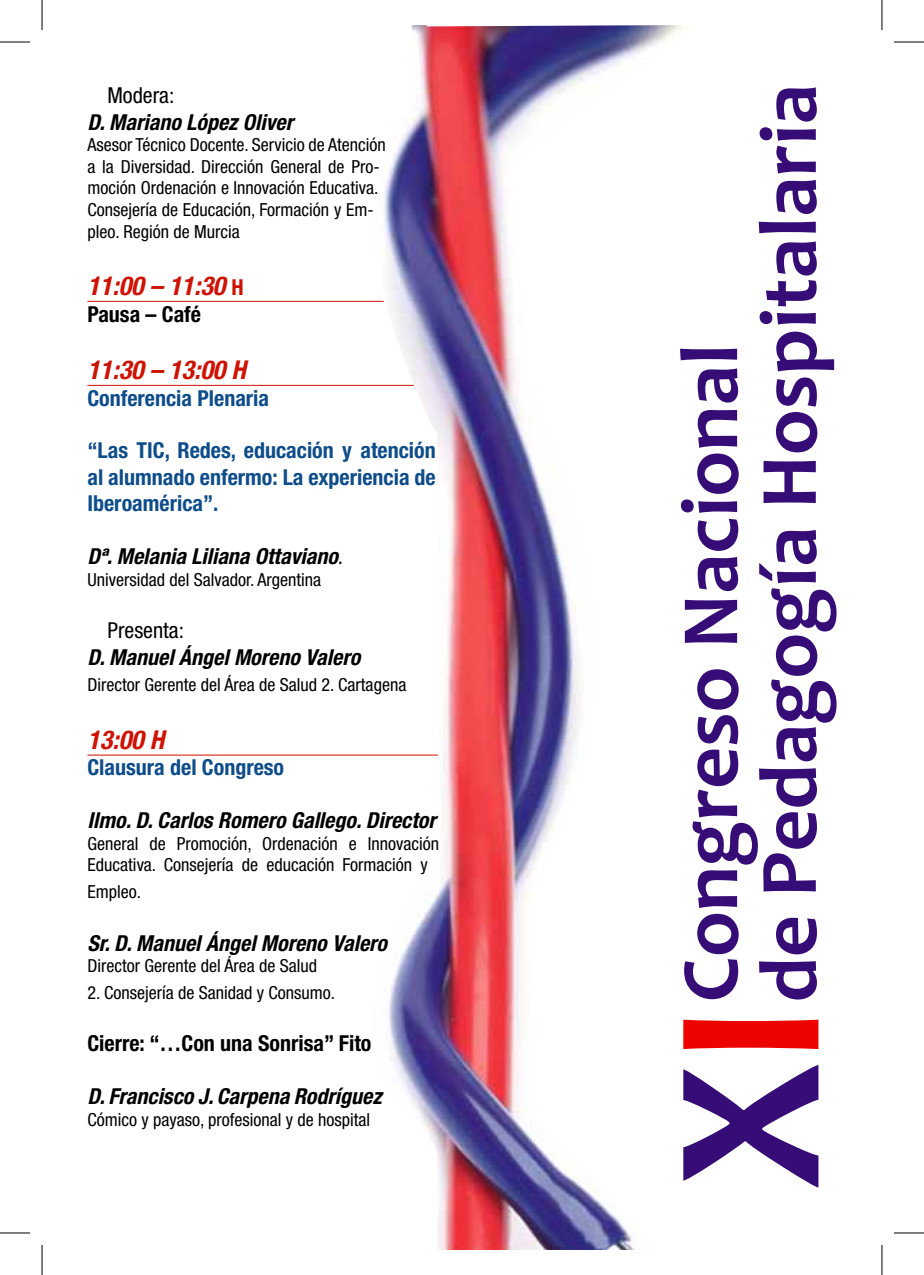
<style>
.page{position:relative;width:924px;height:1275px;background:#fff}
.page>*{position:absolute;margin:0;border:0;box-sizing:border-box;transform-origin:0 0}
.t1{font:700 212.4px "Candara";color:#360d77}
.t2{font:700 82.2px/78.6px "Candara";color:#360d77}
.t3{font:italic 700 condensed 26px "Helvetica Neue LT Std";color:#ce1203}
.t4{font:italic 700 condensed 22px "Helvetica Neue LT Std";color:#000}
.t5{font:700 condensed 22px/26.4px "Helvetica Neue LT Std";color:#0e4d8a;text-align:justify}
.t6{font:700 condensed 22px "Helvetica Neue LT Std";color:#000}
.t7{font:condensed 22px "Helvetica Neue LT Std";color:#000}
.t8{font:condensed 18px/21.6px "Helvetica Neue LT Std";color:#000}
.s1{font-style:normal;font-size:22px}
.s2{font-weight:400;font-style:normal}
.s3{color:#ed0400}
</style>
<div class="page">
<hr style="left:87px;top:301px;width:296px;height:1px;background:#ce1203">
<hr style="left:87px;top:385px;width:326px;height:1px;background:#ce1203">
<hr style="left:87px;top:754px;width:350px;height:1px;background:#ce1203">
<img style="left:370px;top:25px;width:322px;height:1225px">
<hr style="left:0;top:42px;width:30px;height:1px;background:#000">
<hr style="left:893px;top:42px;width:30px;height:1px;background:#000">
<hr style="left:0;top:1232px;width:30px;height:1px;background:#000">
<hr style="left:893px;top:1232px;width:30px;height:1px;background:#000">
<hr style="left:42px;top:0;width:1px;height:30px;background:#000">
<hr style="left:42px;top:1245px;width:1px;height:30px;background:#000">
<hr style="left:881px;top:0;width:1px;height:30px;background:#000">
<hr style="left:881px;top:1245px;width:1px;height:30px;background:#000">
<p class="t7" style="left:107px;top:83px;width:68px">Modera:</p>
<p class="t4" style="left:87px;top:108px;width:207px">D. Mariano López Oliver</p>
<p class="t8" style="left:87px;top:134px;width:300px">Asesor Técnico Docente. Servicio de Atención a la Diversidad. Dirección General de Pro&shy;moción Ordenación e Innovación Educativa.<br>Consejería de Educación, Formación y Em&shy;pleo. Región de Murcia</p>
<h3 class="t3" style="left:87px;top:270px;width:158px">11:00 – 11:30 <span class="s1">H</span></h3>
<p class="t6" style="left:87px;top:300px;width:115px">Pausa – Café</p>
<h3 class="t3" style="left:87px;top:354px;width:160px">11:30 – 13:00 H</h3>
<p class="t5" style="left:87px;top:384px;width:183px">Conferencia Plenaria</p>
<p class="t5" style="left:87px;top:437px;width:350px">“Las TIC, Redes, educación y atención al alumnado enfermo: La experiencia de Iberoamérica”.</p>
<p class="t4" style="left:87px;top:543px;width:257px">Dª. Melania Liliana Ottaviano<span class="s2">.</span></p>
<p class="t8" style="left:87px;top:568px;width:235px">Universidad del Salvador. Argentina</p>
<p class="t7" style="left:107px;top:618px;width:78px">Presenta:</p>
<p class="t4" style="left:87px;top:644px;width:274px">D. Manuel Ángel Moreno Valero</p>
<p class="t8" style="left:87px;top:674px;width:320px">Director Gerente del Área de Salud 2. Cartagena</p>
<h3 class="t3" style="left:87px;top:724px;width:78px">13:00 H</h3>
<p class="t5" style="left:87px;top:754px;width:198px">Clausura del Congreso</p>
<p class="t4" style="left:87px;top:807px;width:350px">Ilmo. D. Carlos Romero Gallego. Director</p>
<p class="t8" style="left:87px;top:832px;width:353px">General de Promoción, Ordenación e Innovación<br>Educativa. Consejería de educación Formación y</p>
<p class="t8" style="left:87px;top:880px;width:55px">Empleo.</p>
<p class="t4" style="left:87px;top:929px;width:301px">Sr. D. Manuel Ángel Moreno Valero</p>
<p class="t8" style="left:87px;top:955px;width:231px">Director Gerente del Área de Salud</p>
<p class="t8" style="left:87px;top:981px;width:249px">2. Consejería de Sanidad y Consumo.</p>
<p class="t6" style="left:87px;top:1030px;width:285px">Cierre: “…Con una Sonrisa” Fito</p>
<p class="t4" style="left:87px;top:1083px;width:295px">D. Francisco J. Carpena Rodríguez</p>
<p class="t8" style="left:87px;top:1108px;width:284px">Cómico y payaso, profesional y de hospital</p>
<h2 class="t2" style="left:670px;top:1002px;width:919px;rotate:-90deg">Congreso Nacional<br>de Pedagogía Hospitalaria</h2>
<h1 class="t1" style="left:621px;top:1188px;width:185px;rotate:-90deg">X<span class="s3">I</span></h1>
</div>
